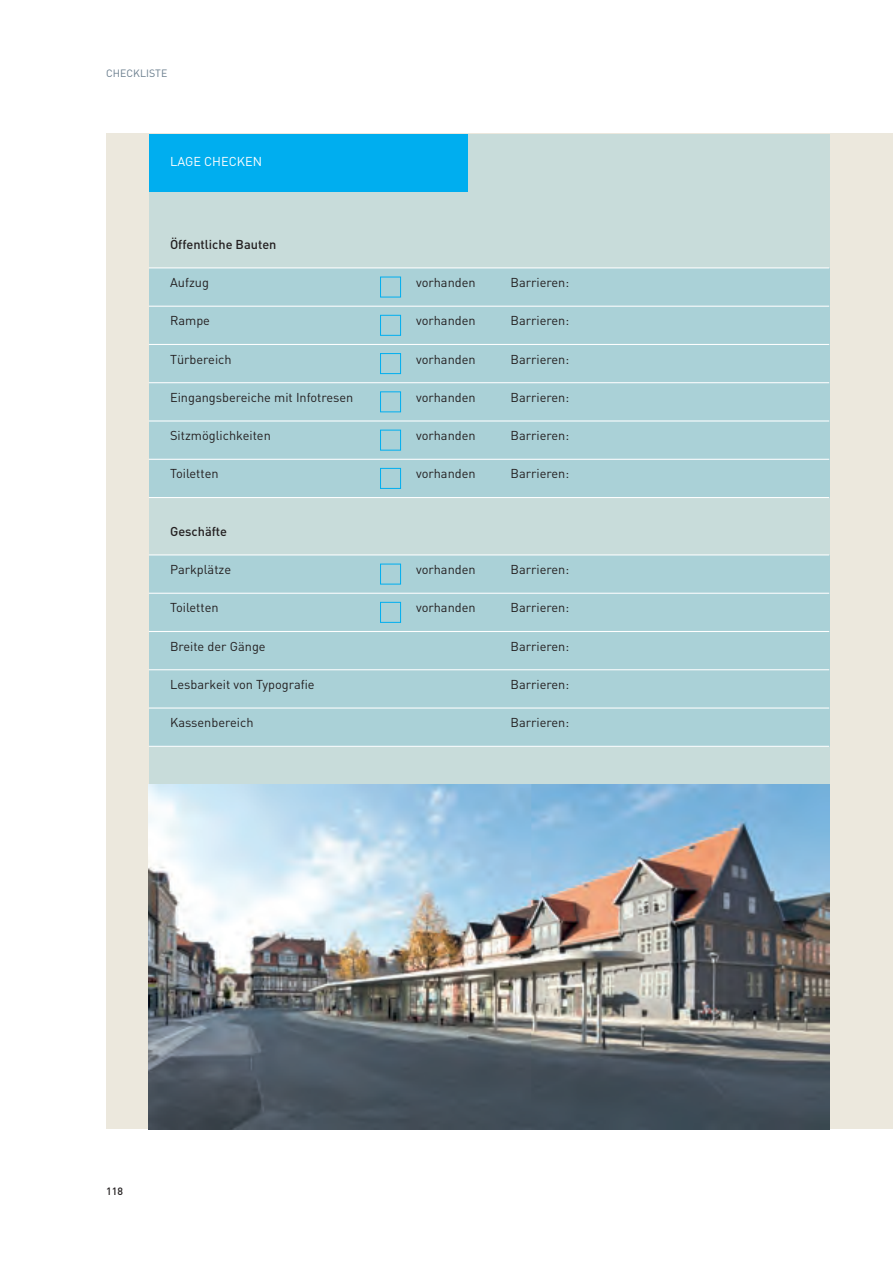
<style>
.page{position:relative;width:893px;height:1263px;background:#fff}
.page>*{position:absolute;margin:0;border:0;box-sizing:border-box;transform-origin:0 0}
.t1{font:12.75px "DIN";color:#231f20}
.t2{font:500 12.75px "DIN";color:#231f20}
.t3{font:12.75px "DIN";color:#fff}
.t4{font:10.5px "DIN";color:#687c8c}
.t5{font:500 10.5px "DIN";color:#231f20}
</style>
<div class="page">
<div style="left:106px;top:134px;width:787px;height:995px;background:#ece8dd"></div>
<div style="left:149px;top:134px;width:680px;height:650px;background:#c8dcda"></div>
<div style="left:149px;top:268px;width:680px;height:229px;background:#aad1d7"></div>
<div style="left:149px;top:555px;width:680px;height:191px;background:#aad1d7"></div>
<hr style="left:149px;top:267px;width:680px;height:1px;background:#fff">
<hr style="left:149px;top:306px;width:680px;height:1px;background:#fff">
<hr style="left:149px;top:344px;width:680px;height:1px;background:#fff">
<hr style="left:149px;top:382px;width:680px;height:1px;background:#fff">
<hr style="left:149px;top:420px;width:680px;height:1px;background:#fff">
<hr style="left:149px;top:459px;width:680px;height:1px;background:#fff">
<hr style="left:149px;top:497px;width:680px;height:1px;background:#fff">
<hr style="left:149px;top:554px;width:680px;height:1px;background:#fff">
<hr style="left:149px;top:593px;width:680px;height:1px;background:#fff">
<hr style="left:149px;top:631px;width:680px;height:1px;background:#fff">
<hr style="left:149px;top:669px;width:680px;height:1px;background:#fff">
<hr style="left:149px;top:707px;width:680px;height:1px;background:#fff">
<hr style="left:149px;top:746px;width:680px;height:1px;background:#fff">
<div style="left:149px;top:134px;width:319px;height:57px;background:#00aeef"></div>
<div style="left:380px;top:468px;width:21px;height:21px;border:1px solid #00aeef"></div>
<div style="left:380px;top:602px;width:21px;height:21px;border:1px solid #00aeef"></div>
<div style="left:380px;top:391px;width:21px;height:21px;border:1px solid #00aeef"></div>
<div style="left:380px;top:315px;width:21px;height:21px;border:1px solid #00aeef"></div>
<div style="left:380px;top:430px;width:21px;height:20px;border:1px solid #00aeef"></div>
<div style="left:380px;top:564px;width:21px;height:20px;border:1px solid #00aeef"></div>
<div style="left:380px;top:353px;width:21px;height:21px;border:1px solid #00aeef"></div>
<div style="left:380px;top:277px;width:21px;height:20px;border:1px solid #00aeef"></div>
<img style="left:149px;top:784px;width:680px;height:345px">
<p class="t4" style="left:106px;top:66px;width:63px">CHECKLISTE</p>
<p class="t3" style="left:170px;top:153px;width:94px">LAGE CHECKEN</p>
<p class="t2" style="left:170px;top:236px;width:108px">Öffentliche Bauten</p>
<p class="t1" style="left:170px;top:274px;width:40px">Aufzug</p>
<p class="t1" style="left:416px;top:274px;width:61px">vorhanden</p>
<p class="t1" style="left:511px;top:274px;width:60px">Barrieren:</p>
<p class="t1" style="left:170px;top:313px;width:41px">Rampe</p>
<p class="t1" style="left:416px;top:313px;width:61px">vorhanden</p>
<p class="t1" style="left:511px;top:313px;width:60px">Barrieren:</p>
<p class="t1" style="left:170px;top:351px;width:63px">Türbereich</p>
<p class="t1" style="left:416px;top:351px;width:61px">vorhanden</p>
<p class="t1" style="left:511px;top:351px;width:60px">Barrieren:</p>
<p class="t1" style="left:170px;top:389px;width:185px">Eingangsbereiche mit Infotresen</p>
<p class="t1" style="left:416px;top:389px;width:61px">vorhanden</p>
<p class="t1" style="left:511px;top:389px;width:60px">Barrieren:</p>
<p class="t1" style="left:170px;top:427px;width:102px">Sitzmöglichkeiten</p>
<p class="t1" style="left:416px;top:427px;width:61px">vorhanden</p>
<p class="t1" style="left:511px;top:427px;width:60px">Barrieren:</p>
<p class="t1" style="left:170px;top:466px;width:50px">Toiletten</p>
<p class="t1" style="left:416px;top:466px;width:61px">vorhanden</p>
<p class="t1" style="left:511px;top:466px;width:60px">Barrieren:</p>
<p class="t2" style="left:170px;top:523px;width:59px">Geschäfte</p>
<p class="t1" style="left:170px;top:561px;width:63px">Parkplätze</p>
<p class="t1" style="left:416px;top:561px;width:61px">vorhanden</p>
<p class="t1" style="left:511px;top:561px;width:60px">Barrieren:</p>
<p class="t1" style="left:170px;top:600px;width:50px">Toiletten</p>
<p class="t1" style="left:416px;top:600px;width:61px">vorhanden</p>
<p class="t1" style="left:511px;top:600px;width:60px">Barrieren:</p>
<p class="t1" style="left:170px;top:638px;width:97px">Breite der Gänge</p>
<p class="t1" style="left:511px;top:638px;width:60px">Barrieren:</p>
<p class="t1" style="left:170px;top:676px;width:146px">Lesbarkeit von Typografie</p>
<p class="t1" style="left:511px;top:676px;width:60px">Barrieren:</p>
<p class="t1" style="left:170px;top:714px;width:85px">Kassenbereich</p>
<p class="t1" style="left:511px;top:714px;width:60px">Barrieren:</p>
<p class="t5" style="left:106px;top:1184px;width:18px">118</p>
</div>
